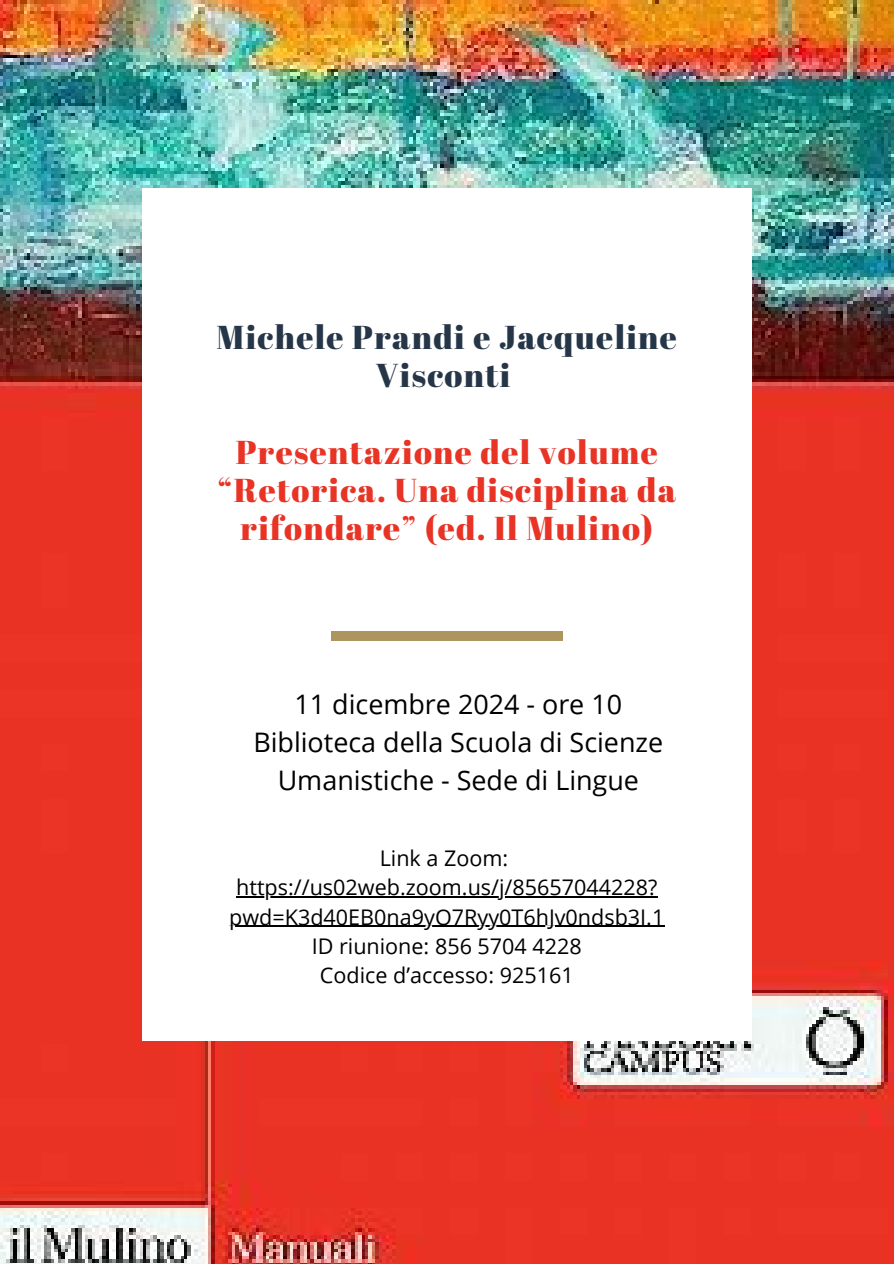
<style>
.page{position:relative;width:894px;height:1264px;background:#fff}
.page>*{position:absolute;margin:0;border:0;box-sizing:border-box;transform-origin:0 0}
.t1{font:33px/38.2px "Abril Fatface";letter-spacing:.04em;color:#e83325;text-align:center}
.t2{font:33px/38.2px "Abril Fatface";letter-spacing:.04em;color:#263649;text-align:center}
.t3{font:26.85px/37.7px "Open Sans";color:#000;text-align:center}
.t4{font:21.6px/29.2px "Open Sans";color:#000;text-align:center}
</style>
<div class="page">
<img style="left:0;top:0;width:893px;height:1263px">
<div style="left:142px;top:188px;width:609px;height:852px;background:#fff"></div>
<hr style="left:236px;top:896px;width:421px;height:1px;background:#000">
<hr style="left:229px;top:925px;width:435px;height:1px;background:#000">
<div style="left:331px;top:630px;width:231px;height:10px;background:#ae955f"></div>
<h1 class="t2" style="left:216px;top:317px;width:462px">Michele Prandi e Jacqueline<br>Visconti</h1>
<h2 class="t1" style="left:217px;top:432px;width:459px">Presentazione del volume “Retorica. Una disciplina da rifondare” (ed. Il Mulino)</h2>
<h1 class="t3" style="left:253px;top:685px;width:411px">11 dicembre 2024 - ore 10<br>Biblioteca della Scuola di Scienze<br>Umanistiche - Sede di Lingue</h1>
<p class="t4" style="left:379px;top:843px;width:130px">Link a Zoom:</p>
<p class="t4" style="left:236px;top:872px;width:422px">https://us02web.zoom.us/j/85657044228?</p>
<p class="t4" style="left:229px;top:901px;width:436px">pwd=K3d40EB0na9yO7Ryy0T6hJv0ndsb3I.1<br>ID riunione: 856 5704 4228</p>
<p class="t4" style="left:320px;top:960px;width:255px">Codice d’accesso: 925161</p>
</div>
